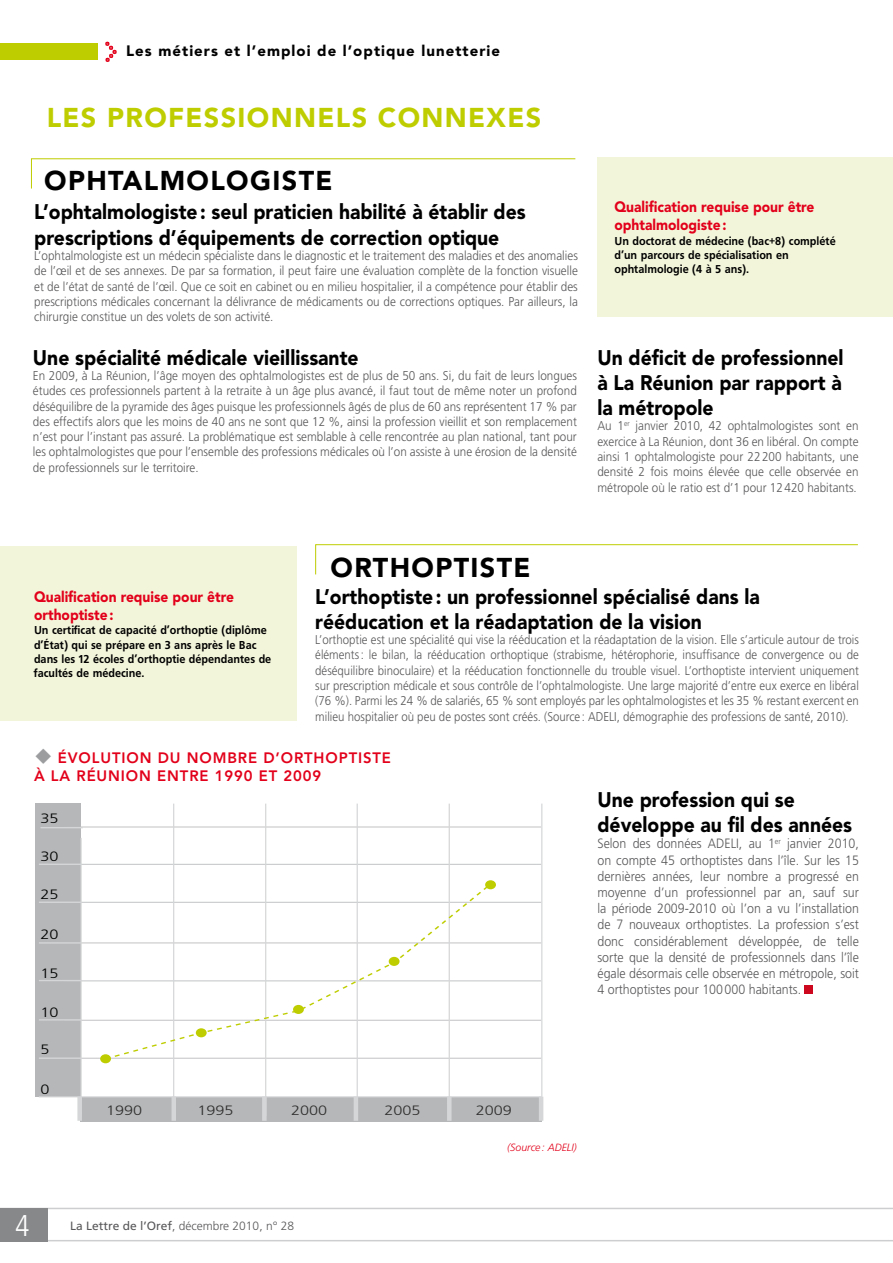
<style>
.page{position:relative;width:893px;height:1263px;background:#fff}
.page>*{position:absolute;margin:0;border:0;box-sizing:border-box;transform-origin:0 0}
.t1{font:300 condensed 30px "Frutiger";color:#fff}
.t2{font:900 27px "Avenir";letter-spacing:.05em;color:#000}
.t3{font:900 27px "Avenir";letter-spacing:.05em;color:#becd00}
.t4{font:900 21px/25.2px "Avenir";color:#000;scale:.92 1}
.t5{font:900 15px/18px "Avenir";color:#e2001a;scale:.92 1}
.t6{font:800 15px/18px "Avenir";letter-spacing:.06em;color:#e2001a}
.t7{font:900 15px "Avenir";letter-spacing:.07em;color:#000}
.t8{font:300 13.5px/16.2px "Frutiger";color:#58585a;text-align:justify;scale:.92 1}
.t9{font:300 13.5px "Frutiger";color:#312f2f;scale:1.2 1}
.t10{font:300 13.5px "Frutiger";color:#000;scale:1.2 1}
.t11{font:300 12.75px/15.3px "Frutiger";color:#58585a;text-align:justify;scale:.92 1}
.t12{font:300 12.75px/15.3px "Frutiger";color:#58585a;text-align:justify;scale:.9 1}
.t13{font:12px/14.4px "Frutiger Bold FO";color:#000;scale:.94 1}
.t14{font:300 12px "Frutiger";color:#58585a}
.t15{font:italic 300 10.5px "Frutiger";color:#e2001a}
.s1{color:#9c9d9f}
.s2{font-weight:400}
</style>
<div class="page">
<svg style="left:48px;top:1208px;width:845px;height:33px"></svg>
<div style="left:0;top:1208px;width:48px;height:34px;background:#87888a"></div>
<div style="left:0;top:43px;width:98px;height:16px;background:#becd00"></div>
<svg style="left:105px;top:42px;width:12px;height:20px"></svg>
<div style="left:804px;top:986px;width:9px;height:8px;background:#cd071e"></div>
<svg style="left:31px;top:158px;width:545px;height:31px"></svg>
<svg style="left:315px;top:544px;width:543px;height:31px"></svg>
<div style="left:0;top:546px;width:296px;height:175px;background:#f3f5da"></div>
<div style="left:597px;top:157px;width:296px;height:160px;background:#f3f5da"></div>
<div style="left:80px;top:1097px;width:461px;height:24px;background:#b5b7b8"></div>
<div style="left:36px;top:803px;width:45px;height:294px;background:#b5b7b8"></div>
<hr style="left:65px;top:1058px;width:476px;height:1px;background:#bcbdbf">
<hr style="left:65px;top:1020px;width:476px;height:1px;background:#bcbdbf">
<hr style="left:65px;top:980px;width:476px;height:1px;background:#bcbdbf">
<hr style="left:65px;top:942px;width:476px;height:1px;background:#bcbdbf">
<hr style="left:65px;top:902px;width:476px;height:1px;background:#bcbdbf">
<hr style="left:65px;top:864px;width:476px;height:1px;background:#bcbdbf">
<hr style="left:65px;top:826px;width:476px;height:1px;background:#bcbdbf">
<hr style="left:39px;top:863px;width:42px;height:2px;background:#d5d6d7">
<hr style="left:39px;top:901px;width:42px;height:2px;background:#d5d6d7">
<hr style="left:39px;top:942px;width:42px;height:2px;background:#d5d6d7">
<hr style="left:39px;top:980px;width:42px;height:1px;background:#d5d6d7">
<hr style="left:39px;top:1019px;width:42px;height:1px;background:#d5d6d7">
<hr style="left:39px;top:1057px;width:42px;height:2px;background:#d5d6d7">
<hr style="left:173px;top:804px;width:1px;height:312px;background:#d5d6d7">
<hr style="left:81px;top:838px;width:1px;height:278px;background:#d5d6d7">
<hr style="left:265px;top:804px;width:1px;height:312px;background:#d5d6d7">
<hr style="left:357px;top:804px;width:1px;height:312px;background:#d5d6d7">
<hr style="left:449px;top:804px;width:1px;height:312px;background:#d5d6d7">
<hr style="left:541px;top:804px;width:1px;height:312px;background:#d5d6d7">
<hr style="left:39px;top:1096px;width:503px;height:1px;background:#d5d6d7">
<svg style="left:100px;top:1054px;width:11px;height:9px"></svg>
<svg style="left:485px;top:880px;width:11px;height:9px"></svg>
<hr style="left:78px;top:1097px;width:4px;height:24px;background:#d5d6d7">
<hr style="left:447px;top:1097px;width:4px;height:24px;background:#d5d6d7">
<hr style="left:354px;top:1097px;width:4px;height:24px;background:#d5d6d7">
<hr style="left:539px;top:1097px;width:4px;height:24px;background:#d5d6d7">
<hr style="left:172px;top:1097px;width:4px;height:24px;background:#d5d6d7">
<hr style="left:262px;top:1097px;width:4px;height:24px;background:#d5d6d7">
<hr style="left:41px;top:827px;width:42px;height:1px;background:#d5d6d7">
<svg style="left:104px;top:881px;width:390px;height:179px"></svg>
<p class="t7" style="left:126px;top:42px;width:375px">Les métiers et l’emploi de l’optique lunetterie</p>
<h2 class="t3" style="left:47px;top:101px;width:496px">Les professionnels connexes</h2>
<h2 class="t2" style="left:44px;top:164px;width:164px">Ophtalmolo</h2>
<h2 class="t2" style="left:250px;top:164px;width:84px">giste</h2>
<h3 class="t4" style="left:34px;top:199px;width:536px">L’ophtalmologiste: seul praticien habilité à établir des prescriptions d’équipements de correction optique</h3>
<p class="t11" style="left:34px;top:248px;width:592px">L’ophtalmologiste est un médecin spécialiste dans le diagnostic et le traitement des maladies et des anomalies de l’œil et de ses annexes. De par sa formation, il peut faire une évaluation complète de la fonction visuelle et de l’état de santé de l’œil. Que ce soit en cabinet ou en milieu hospitalier, il a compétence pour établir des prescriptions médicales concernant la délivrance de médicaments ou de corrections optiques. Par ailleurs, la chirurgie constitue un des volets de son activité.</p>
<h3 class="t4" style="left:33px;top:345px;width:356px">Une spécialité médicale vieillissante</h3>
<p class="t11" style="left:33px;top:368px;width:593px">En 2009, à La Réunion, l’âge moyen des ophtalmologistes est de plus de 50 ans. Si, du fait de leurs longues études ces professionnels partent à la retraite à un âge plus avancé, il faut tout de même noter un profond déséquilibre de la pyramide des âges puisque les professionnels âgés de plus de 60 ans représentent 17 % par des effectifs alors que les moins de 40 ans ne sont que 12 %, ainsi la profession vieillit et son remplacement n’est pour l’instant pas assuré. La problématique est semblable à celle rencontrée au plan national, tant pour les ophtalmologistes que pour l’ensemble des professions médicales où l’on assiste à une érosion de la densité de professionnels sur le territoire.</p>
<p class="t5" style="left:614px;top:198px;width:219px">Qualification requise pour être ophtalmologiste:</p>
<p class="t13" style="left:614px;top:233px;width:237px">Un doctorat de médecine (bac+8) complété d’un parcours de spécialisation en ophtalmologie (4 à 5 ans).</p>
<h3 class="t4" style="left:597px;top:345px;width:269px;text-align:justify">Un déficit de professionnel à La Réunion par rapport à la métropole</h3>
<p class="t11" style="left:597px;top:418px;width:285px">Au 1<sup>er</sup> janvier 2010, 42 ophtalmologistes sont en exercice à La Réunion, dont 36 en libéral. On compte ainsi 1 ophtalmologiste pour 22200 habitants, une densité 2 fois moins élevée que celle observée en métropole où le ratio est d’1 pour 12420 habitants.</p>
<h2 class="t2" style="left:331px;top:551px;width:201px">Orthoptiste</h2>
<p class="t5" style="left:34px;top:587px;width:219px">Qualification requise pour être orthoptiste:</p>
<p class="t13" style="left:34px;top:623px;width:254px">Un certificat de capacité d’orthoptie (diplôme d’État) qui se prépare en 3 ans après le Bac dans les 12 écoles d’orthoptie dépendantes de facultés de médecine.</p>
<h3 class="t4" style="left:315px;top:583px;width:485px">L’orthoptiste: un professionnel spécialisé dans la rééducation et la réadaptation de la vision</h3>
<p class="t12" style="left:315px;top:632px;width:606px">L’orthoptie est une spécialité qui vise la rééducation et la réadaptation de la vision. Elle s’articule autour de trois éléments: le bilan, la rééducation orthoptique (strabisme, hétérophorie, insuffisance de convergence ou de déséquilibre binoculaire) et la rééducation fonctionnelle du trouble visuel. L’orthoptiste intervient uniquement sur prescription médicale et sous contrôle de l’ophtalmologiste. Une large majorité d’entre eux exerce en libéral (76 %). Parmi les 24 % de salariés, 65 % sont employés par les ophtalmologistes et les 35 % restant exercent en milieu hospitalier où peu de postes sont créés. (Source: ADELI, démographie des professions de santé, 2010).</p>
<p class="t6" style="left:34px;top:749px;width:358px"><span class="s1">◆</span> ÉVOLUTION DU NOMBRE D’ORTHOPTISTE<br>À LA RÉUNION ENTRE 1990 ET 2009</p>
<p class="t10" style="left:41px;top:811px;width:17px">35</p>
<p class="t10" style="left:41px;top:848px;width:17px">30</p>
<p class="t10" style="left:41px;top:886px;width:17px">25</p>
<p class="t10" style="left:41px;top:926px;width:17px">20</p>
<p class="t10" style="left:41px;top:965px;width:17px">15</p>
<p class="t10" style="left:41px;top:1004px;width:17px">10</p>
<p class="t10" style="left:41px;top:1042px;width:9px">5</p>
<p class="t10" style="left:41px;top:1081px;width:9px">0</p>
<p class="t9" style="left:106px;top:1102px;width:32px">1990</p>
<p class="t9" style="left:197px;top:1102px;width:32px">1995</p>
<p class="t9" style="left:291px;top:1102px;width:32px">2000</p>
<p class="t9" style="left:384px;top:1102px;width:32px">2005</p>
<p class="t9" style="left:476px;top:1102px;width:32px">2009</p>
<p class="t15" style="left:507px;top:1141px;width:71px">(Source: ADELI)</p>
<h3 class="t4" style="left:597px;top:787px;width:278px">Une profession qui se développe au fil des années</h3>
<p class="t8" style="left:597px;top:835px;width:286px">Selon des données ADELI, au 1<sup>er</sup> janvier 2010, on compte 45 orthoptistes dans l’île. Sur les 15 dernières années, leur nombre a progressé en moyenne d’un professionnel par an, sauf sur la période 2009-2010 où l’on a vu l’installation de 7 nouveaux orthoptistes. La profession s’est donc considérablement développée, de telle sorte que la densité de professionnels dans l’île égale désormais celle observée en métropole, soit 4 orthoptistes pour 100000 habitants.</p>
<h1 class="t1" style="left:15px;top:1208px;width:16px">4</h1>
<p class="t14" style="left:70px;top:1218px;width:226px"><span class="s2">La Lettre de l’Oref</span>, décembre 2010, n° 28</p>
</div>
